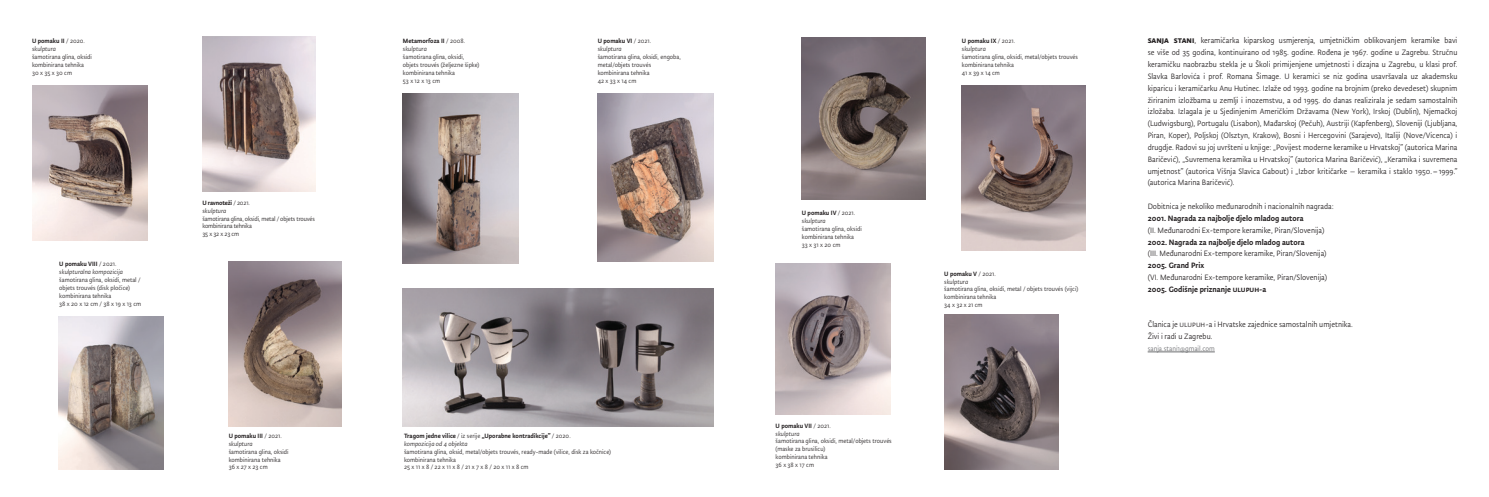
<style>
.page{position:relative;width:1489px;height:497px;background:#fff}
.page>*{position:absolute;margin:0;border:0;box-sizing:border-box;transform-origin:0 0}
.t1{font:8.75px/11.8px "Tempera";color:#231f20;text-align:justify}
.t2{font:500 8.75px "Tempera";color:#231f20}
.t3{font:7.88px "Tempera";color:#6c6d70}
.t4{font:7px/7.9px "Tempera";color:#231f20}
.t5{font:500 7px "Tempera";color:#231f20}
.t6{font:italic 7px "Tempera";color:#231f20}
.t7{font:7px "Tempera";letter-spacing:-.02em;color:#231f20}
.s1{font-weight:400}
.s2{font-family:"Tempera Bld";font-size:9.62px}
.s3{font-size:8.05px}
</style>
<div class="page">
<img style="left:403px;top:288px;width:310px;height:137px">
<img style="left:33px;top:85px;width:115px;height:155px">
<img style="left:229px;top:261px;width:112px;height:164px">
<img style="left:801px;top:38px;width:124px;height:161px">
<img style="left:961px;top:85px;width:124px;height:165px">
<img style="left:944px;top:314px;width:114px;height:155px">
<img style="left:597px;top:93px;width:116px;height:168px">
<img style="left:775px;top:263px;width:115px;height:150px">
<img style="left:59px;top:316px;width:105px;height:153px">
<img style="left:202px;top:36px;width:113px;height:155px">
<img style="left:403px;top:93px;width:116px;height:170px">
<hr style="left:1147px;top:351px;width:67px;height:1px;background:#6c6d70">
<p class="t5" style="left:32px;top:37px;width:54px">U pomaku II <span class="s1">/ 2020.</span></p>
<p class="t6" style="left:32px;top:45px;width:25px">skulptura</p>
<p class="t4" style="left:32px;top:53px;width:61px">šamotirana glina, oksidi</p>
<p class="t4" style="left:32px;top:61px;width:53px">kombinirana tehnika</p>
<p class="t4" style="left:32px;top:69px;width:41px">30 x 35 x 30 cm</p>
<p class="t5" style="left:59px;top:260px;width:59px">U pomaku VIII <span class="s1">/ 2021.</span></p>
<p class="t6" style="left:59px;top:268px;width:65px">skulpturalna kompozicija</p>
<p class="t4" style="left:59px;top:276px;width:83px">šamotirana glina, oksidi, metal /</p>
<p class="t4" style="left:59px;top:283px;width:72px">objets trouvés (disk pločice)</p>
<p class="t4" style="left:59px;top:291px;width:53px">kombinirana tehnika</p>
<p class="t4" style="left:59px;top:299px;width:83px">38 x 20 x 12 cm / 38 x 19 x 13 cm</p>
<p class="t5" style="left:202px;top:198px;width:49px">U ravnoteži <span class="s1">/ 2021.</span></p>
<p class="t6" style="left:202px;top:206px;width:25px">skulptura</p>
<p class="t7" style="left:202px;top:214px;width:114px">šamotirana glina, oksidi, metal / objets trouvés</p>
<p class="t7" style="left:202px;top:222px;width:51px">kombinirana tehnika</p>
<p class="t4" style="left:202px;top:230px;width:38px">35 x 32 x 23 cm</p>
<p class="t5" style="left:229px;top:431px;width:55px">U pomaku III <span class="s1">/ 2021.</span></p>
<p class="t6" style="left:229px;top:439px;width:25px">skulptura</p>
<p class="t4" style="left:229px;top:447px;width:61px">šamotirana glina, oksidi</p>
<p class="t4" style="left:229px;top:455px;width:53px">kombinirana tehnika</p>
<p class="t4" style="left:229px;top:462px;width:40px">36 x 27 x 23 cm</p>
<p class="t5" style="left:403px;top:37px;width:64px">Metamorfoza II <span class="s1">/ 2008.</span></p>
<p class="t6" style="left:403px;top:45px;width:25px">skulptura</p>
<p class="t4" style="left:403px;top:53px;width:63px">šamotirana glina, oksidi,</p>
<p class="t4" style="left:403px;top:61px;width:78px">objets trouvés (željezne šipke)</p>
<p class="t4" style="left:403px;top:69px;width:53px">kombinirana tehnika</p>
<p class="t4" style="left:403px;top:77px;width:39px">53 x 12 x 13 cm</p>
<p class="t5" style="left:597px;top:37px;width:55px">U pomaku VI <span class="s1">/ 2021.</span></p>
<p class="t6" style="left:597px;top:45px;width:25px">skulptura</p>
<p class="t4" style="left:597px;top:53px;width:84px">šamotirana glina, oksidi, engoba,</p>
<p class="t4" style="left:597px;top:61px;width:55px">metal/objets trouvés</p>
<p class="t4" style="left:597px;top:69px;width:53px">kombinirana tehnika</p>
<p class="t4" style="left:597px;top:77px;width:40px">42 x 33 x 14 cm</p>
<p class="t5" style="left:404px;top:431px;width:168px">Tragom jedne vilice <span class="s1">/ iz serije</span> „Uporabne kontradikcije” <span class="s1">/ 2020.</span></p>
<p class="t6" style="left:404px;top:439px;width:65px">kompozicija od 4 objekta</p>
<p class="t4" style="left:404px;top:447px;width:208px">šamotirana glina, oksid, metal/objets trouvés, ready-made (vilice, disk za kočnice)</p>
<p class="t4" style="left:404px;top:455px;width:53px">kombinirana tehnika</p>
<p class="t4" style="left:404px;top:462px;width:126px">25 x 11 x 8 / 22 x 11 x 8 / 21 x 7 x 8 / 20 x 11 x 8 cm</p>
<p class="t5" style="left:961px;top:37px;width:55px">U pomaku IX <span class="s1">/ 2021.</span></p>
<p class="t6" style="left:961px;top:45px;width:25px">skulptura</p>
<p class="t4" style="left:961px;top:53px;width:118px">šamotirana glina, oksidi, metal/objets trouvés</p>
<p class="t4" style="left:961px;top:61px;width:53px">kombinirana tehnika</p>
<p class="t4" style="left:961px;top:69px;width:39px">41 x 39 x 14 cm</p>
<p class="t5" style="left:801px;top:208px;width:55px">U pomaku IV <span class="s1">/ 2021.</span></p>
<p class="t6" style="left:801px;top:216px;width:25px">skulptura</p>
<p class="t4" style="left:801px;top:224px;width:61px">šamotirana glina, oksidi</p>
<p class="t4" style="left:801px;top:232px;width:53px">kombinirana tehnika</p>
<p class="t4" style="left:801px;top:240px;width:40px">33 x 31 x 20 cm</p>
<p class="t5" style="left:775px;top:421px;width:57px">U pomaku VII <span class="s1">/ 2021.</span></p>
<p class="t6" style="left:775px;top:429px;width:25px">skulptura</p>
<p class="t4" style="left:775px;top:436px;width:118px">šamotirana glina, oksidi, metal/objets trouvés (maske za brusilicu)</p>
<p class="t4" style="left:775px;top:452px;width:53px">kombinirana tehnika</p>
<p class="t4" style="left:775px;top:460px;width:40px">36 x 38 x 17 cm</p>
<p class="t5" style="left:944px;top:269px;width:53px">U pomaku V <span class="s1">/ 2021.</span></p>
<p class="t6" style="left:944px;top:277px;width:25px">skulptura</p>
<p class="t4" style="left:944px;top:285px;width:136px">šamotirana glina, oksidi, metal / objets trouvés (vijci)</p>
<p class="t4" style="left:944px;top:293px;width:53px">kombinirana tehnika</p>
<p class="t4" style="left:944px;top:301px;width:40px">34 x 32 x 21 cm</p>
<p class="t1" style="left:1147px;top:35px;width:311px"><span class="s2">SANJA STANI</span>, keramičarka kiparskog usmjerenja, umjetničkim oblikovanjem keramike bavi se više od 35 godina, kontinuirano od 1985. godine. Rođena je 1967. godine u Zagrebu. Stručnu keramičku naobrazbu stekla je u Školi primijenjene umjetnosti i dizajna u Zagrebu, u klasi prof.<br>Slavka Barlovića i prof. Romana Šimage. U keramici se niz godina usavršavala uz akademsku kiparicu i keramičarku Anu Hutinec. Izlaže od 1993. godine na brojnim (preko devedeset) skupnim žiriranim izložbama u zemlji i inozemstvu, a od 1995. do danas realizirala je sedam samostalnih izložaba. Izlagala je u Sjedinjenim Američkim Državama (New York), Irskoj (Dublin), Njemačkoj (Ludwigsburg), Portugalu (Lisabon), Mađarskoj (Pečuh), Austriji (Kapfenberg), Sloveniji (Ljubljana, Piran, Koper), Poljskoj (Olsztyn, Krakow), Bosni i Hercegovini (Sarajevo), Italiji (Nove/Vicenca) i drugdje. Radovi su joj uvršteni u knjige: <span class="s3">„</span>Povijest moderne keramike u Hrvatskoj” (autorica Marina Baričević), <span class="s3">„</span>Suvremena keramika u Hrvatskoj” (autorica Marina Baričević), <span class="s3">„</span>Keramika i suvremena umjetnost” (autorica Višnja Slavica Gabout) i <span class="s3">„</span>Izbor kritičarke – keramika i staklo 1950. ‒ 1999.” (autorica Marina Baričević).</p>
<p class="t1" style="left:1147px;top:200px;width:188px">Dobitnica je nekoliko međunarodnih i nacionalnih nagrada:</p>
<p class="t2" style="left:1147px;top:213px;width:157px">2001. Nagrada za najbolje djelo mladog autora</p>
<p class="t1" style="left:1147px;top:224px;width:178px">(II. Međunarodni Ex-tempore keramike, Piran/Slovenija)</p>
<p class="t2" style="left:1147px;top:236px;width:158px">2002. Nagrada za najbolje djelo mladog autora</p>
<p class="t1" style="left:1147px;top:247px;width:180px">(III. Međunarodni Ex-tempore keramike, Piran/Slovenija)</p>
<p class="t2" style="left:1147px;top:260px;width:58px">2005. Grand Prix</p>
<p class="t1" style="left:1147px;top:271px;width:181px">(VI. Međunarodni Ex-tempore keramike, Piran/Slovenija)</p>
<p class="t2" style="left:1147px;top:284px;width:120px">2005. Godišnje priznanje ULUPUH-a</p>
<p class="t1" style="left:1147px;top:318px;width:207px">Članica je ULUPUH-a i Hrvatske zajednice samostalnih umjetnika.</p>
<p class="t1" style="left:1147px;top:330px;width:66px">Živi i radi u Zagrebu.</p>
<p class="t3" style="left:1147px;top:344px;width:69px">sanja.stani1@gmail.com</p>
</div>
